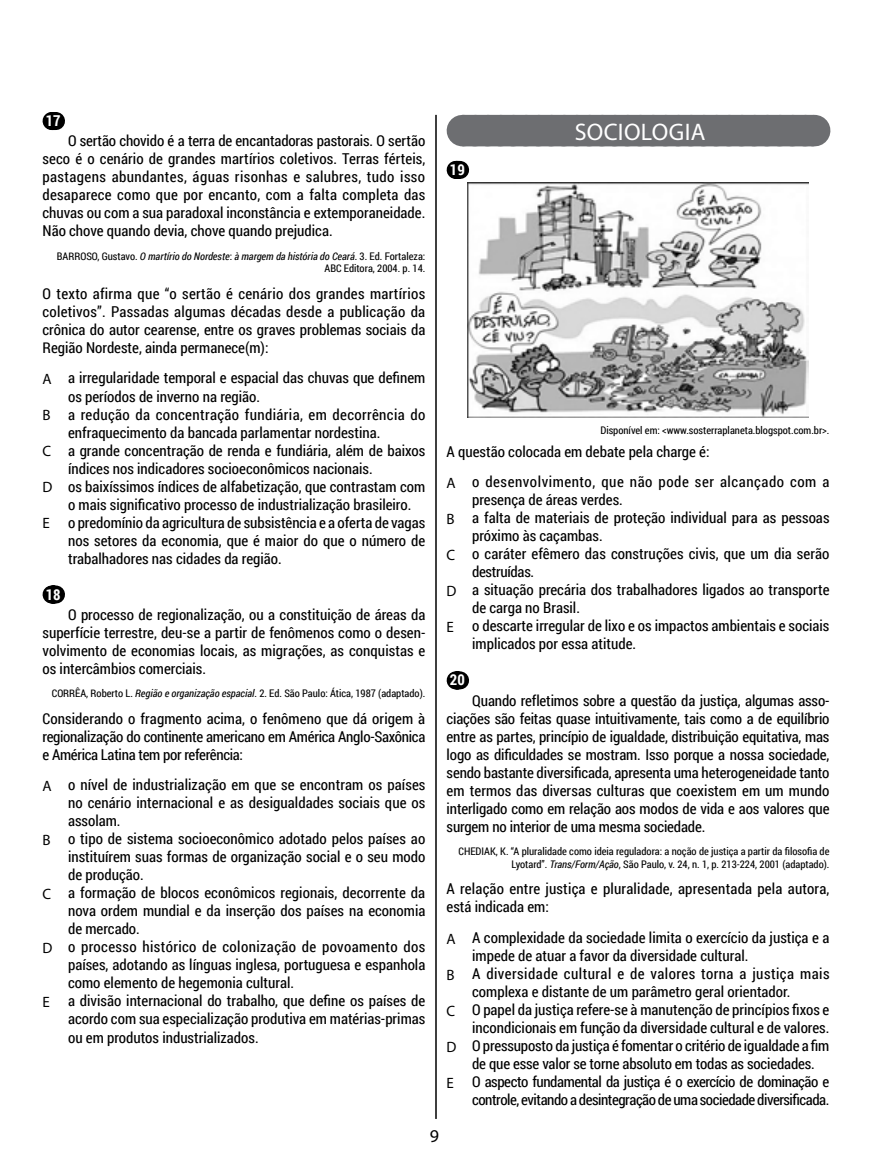
<style>
.page{position:relative;width:872px;height:1170px;background:#fff}
.page>*{position:absolute;margin:0;border:0;box-sizing:border-box;transform-origin:0 0}
.t1{font:24px "Myriad Pro";letter-spacing:.015em;color:#fff}
.t2{font:18px "Myriad Pro";color:#000}
.t3{font:15px/18px "Roboto Condensed";color:#000;text-align:justify}
.t4{font:15px "Roboto Condensed";letter-spacing:-.03em;color:#000}
.t5{font:15px "Roboto Condensed";letter-spacing:.025em;color:#000}
.t6{font:15px/30.8px "Roboto Condensed";letter-spacing:.035em;color:#000}
.t7{font:15px "Roboto Condensed";letter-spacing:.03em;color:#000}
.t8{font:15px "Roboto Condensed";letter-spacing:-.02em;color:#000}
.t9{font:700 15px "Roboto Condensed";color:#fff}
.t10{font:10.5px/12.6px "Roboto Condensed";color:#000;text-align:right}
.s1{font-style:italic}
.s2{font-family:"Myriad Pro"}
</style>
<div class="page">
<hr style="left:435px;top:115px;width:2px;height:1003px;background:#000">
<svg style="left:52px;top:112px;width:4px;height:18px"></svg>
<svg style="left:52px;top:585px;width:4px;height:18px"></svg>
<div style="left:462px;top:115px;width:351px;height:31px;background:#6d6e71"></div>
<hr style="left:813px;top:115px;width:1px;height:31px;background:#6d6e71">
<svg style="left:455px;top:161px;width:5px;height:18px"></svg>
<svg style="left:455px;top:671px;width:5px;height:18px"></svg>
<img style="left:467px;top:182px;width:341px;height:235px">
<p class="t9" style="left:46px;top:110px;width:16px">17</p>
<p class="t3" style="left:43px;top:131px;width:384px;text-indent:26px">O sertão chovido é a terra de encantadoras pastorais. O sertão seco é o cenário de grandes martírios coletivos. Terras férteis, pastagens abundantes, águas risonhas e salubres, tudo isso desaparece como que por encanto, com a falta completa das chuvas ou com a sua paradoxal inconstância e extemporaneidade.<br>Não chove quando devia, chove quando prejudica.</p>
<p class="t10" style="left:57px;top:249px;width:370px">BARROSO, Gustavo. <span class="s1">O martírio do Nordeste</span>: <span class="s1">à margem da história do Ceará</span>. 3. Ed. Fortaleza:<br>ABC Editora, 2004. p. 14.</p>
<p class="t3" style="left:43px;top:284px;width:384px">O texto afirma que “o sertão é cenário dos grandes martírios coletivos”. Passadas algumas décadas desde a publicação da crônica do autor cearense, entre os graves problemas sociais da Região Nordeste, ainda permanece(m):</p>
<p class="t3" style="left:43px;top:368px;width:384px"><span class="s2">A</span> a irregularidade temporal e espacial das chuvas que definem</p>
<p class="t3" style="left:68px;top:386px;width:194px">os períodos de inverno na região.</p>
<p class="t5" style="left:43px;top:404px;width:384px"><span class="s2">B</span> a redução da concentração fundiária, em decorrência do</p>
<p class="t3" style="left:68px;top:422px;width:314px">enfraquecimento da bancada parlamentar nordestina.</p>
<p class="t3" style="left:43px;top:440px;width:384px"><span class="s2">C</span> a grande concentração de renda e fundiária, além de baixos</p>
<p class="t3" style="left:68px;top:458px;width:306px">índices nos indicadores socioeconômicos nacionais.</p>
<p class="t3" style="left:43px;top:476px;width:384px"><span class="s2">D</span> os baixíssimos índices de alfabetização, que contrastam com</p>
<p class="t3" style="left:68px;top:494px;width:345px">o mais significativo processo de industrialização brasileiro.</p>
<p class="t3" style="left:43px;top:512px;width:384px"><span class="s2">E</span> o predomínio da agricultura de subsistência e a oferta de vagas</p>
<p class="t3" style="left:68px;top:530px;width:359px">nos setores da economia, que é maior do que o número de</p>
<p class="t3" style="left:68px;top:548px;width:215px">trabalhadores nas cidades da região.</p>
<p class="t9" style="left:46px;top:583px;width:16px">18</p>
<p class="t3" style="left:43px;top:605px;width:384px;text-indent:26px">O processo de regionalização, ou a constituição de áreas da superfície terrestre, deu-se a partir de fenômenos como o desen&shy;volvimento de economias locais, as migrações, as conquistas e os intercâmbios comerciais.</p>
<p class="t10" style="left:52px;top:686px;width:375px">CORRÊA, Roberto L. <span class="s1">Região e organização espacial</span>. 2. Ed. São Paulo: Ática, 1987 (adaptado).</p>
<p class="t3" style="left:43px;top:708px;width:384px">Considerando o fragmento acima, o fenômeno que dá origem à regionalização do continente americano em América Anglo-Saxônica e América Latina tem por referência:</p>
<p class="t3" style="left:43px;top:775px;width:384px"><span class="s2">A</span> o nível de industrialização em que se encontram os países</p>
<p class="t3" style="left:68px;top:793px;width:359px">no cenário internacional e as desigualdades sociais que os</p>
<p class="t3" style="left:68px;top:811px;width:54px">assolam.</p>
<p class="t3" style="left:43px;top:829px;width:384px"><span class="s2">B</span> o tipo de sistema socioeconômico adotado pelos países ao</p>
<p class="t3" style="left:68px;top:847px;width:359px">instituírem suas formas de organização social e o seu modo</p>
<p class="t3" style="left:68px;top:865px;width:77px">de produção.</p>
<p class="t3" style="left:43px;top:883px;width:384px"><span class="s2">C</span> a formação de blocos econômicos regionais, decorrente da</p>
<p class="t3" style="left:68px;top:901px;width:359px">nova ordem mundial e da inserção dos países na economia</p>
<p class="t3" style="left:68px;top:919px;width:73px">de mercado.</p>
<p class="t5" style="left:43px;top:936px;width:384px"><span class="s2">D</span> o processo histórico de colonização de povoamento dos</p>
<p class="t3" style="left:68px;top:955px;width:359px">países, adotando as línguas inglesa, portuguesa e espanhola</p>
<p class="t3" style="left:68px;top:973px;width:227px">como elemento de hegemonia cultural.</p>
<p class="t3" style="left:43px;top:991px;width:384px"><span class="s2">E</span> a divisão internacional do trabalho, que define os países de</p>
<p class="t3" style="left:68px;top:1009px;width:359px">acordo com sua especialização produtiva em matérias-primas</p>
<p class="t3" style="left:68px;top:1027px;width:192px">ou em produtos industrializados.</p>
<p class="t9" style="left:450px;top:159px;width:16px">19</p>
<h1 class="t1" style="left:575px;top:117px;width:132px">SOCIOLOGIA</h1>
<p class="t10" style="left:600px;top:424px;width:230px">Disponível em: &lt;www.sosterraplaneta.blogspot.com.br&gt;.</p>
<p class="t6" style="left:446px;top:435px;width:384px">A questão colocada em debate pela charge é:<br><span class="s2">A</span> o desenvolvimento, que não pode ser alcançado com a</p>
<p class="t3" style="left:472px;top:490px;width:152px">presença de áreas verdes.</p>
<p class="t3" style="left:446px;top:508px;width:384px"><span class="s2">B</span> a falta de materiais de proteção individual para as pessoas</p>
<p class="t3" style="left:472px;top:526px;width:132px">próximo às caçambas.</p>
<p class="t3" style="left:446px;top:544px;width:384px"><span class="s2">C</span> o caráter efêmero das construções civis, que um dia serão</p>
<p class="t8" style="left:472px;top:561px;width:64px">destruídas.</p>
<p class="t3" style="left:446px;top:580px;width:384px"><span class="s2">D</span> a situação precária dos trabalhadores ligados ao transporte</p>
<p class="t3" style="left:472px;top:598px;width:109px">de carga no Brasil.</p>
<p class="t3" style="left:446px;top:616px;width:384px"><span class="s2">E</span> o descarte irregular de lixo e os impactos ambientais e sociais</p>
<p class="t3" style="left:472px;top:634px;width:165px">implicados por essa atitude.</p>
<p class="t9" style="left:450px;top:669px;width:16px">20</p>
<p class="t3" style="left:446px;top:690px;width:384px;text-indent:26px">Quando refletimos sobre a questão da justiça, algumas asso&shy;ciações são feitas quase intuitivamente, tais como a de equilíbrio entre as partes, princípio de igualdade, distribuição equitativa, mas logo as dificuldades se mostram. Isso porque a nossa sociedade, sendo bastante diversificada, apresenta uma heterogeneidade tanto em termos das diversas culturas que coexistem em um mundo interligado como em relação aos modos de vida e aos valores que surgem no interior de uma mesma sociedade.</p>
<p class="t10" style="left:458px;top:844px;width:372px">CHEDIAK, K. “A pluralidade como ideia reguladora: a noção de justiça a partir da filosofia de<br>Lyotard”. <span class="s1">Trans/Form/Ação</span>, São Paulo, v. 24, n. 1, p. 213-224, 2001 (adaptado).</p>
<p class="t3" style="left:446px;top:879px;width:384px">A relação entre justiça e pluralidade, apresentada pela autora, está indicada em:</p>
<p class="t3" style="left:446px;top:927px;width:384px"><span class="s2">A</span> A complexidade da sociedade limita o exercício da justiça e a</p>
<p class="t3" style="left:472px;top:945px;width:278px">impede de atuar a favor da diversidade cultural.</p>
<p class="t7" style="left:446px;top:963px;width:384px"><span class="s2">B</span> A diversidade cultural e de valores torna a justiça mais</p>
<p class="t3" style="left:472px;top:981px;width:320px">complexa e distante de um parâmetro geral orientador.</p>
<p class="t3" style="left:446px;top:999px;width:384px"><span class="s2">C</span> O papel da justiça refere-se à manutenção de princípios fixos e</p>
<p class="t3" style="left:472px;top:1017px;width:359px">incondicionais em função da diversidade cultural e de valores.</p>
<p class="t3" style="left:446px;top:1035px;width:384px"><span class="s2">D</span> O pressuposto da justiça é fomentar o critério de igualdade a fim</p>
<p class="t3" style="left:472px;top:1053px;width:344px">de que esse valor se torne absoluto em todas as sociedades.</p>
<p class="t4" style="left:446px;top:1071px;width:384px"><span class="s2">E</span> O aspecto fundamental da justiça é o exercício de dominação e</p>
<p class="t4" style="left:472px;top:1089px;width:359px">controle, evitando a desintegração de uma sociedade diversificada.</p>
<p class="t2" style="left:430px;top:1124px;width:11px">9</p>
</div>
